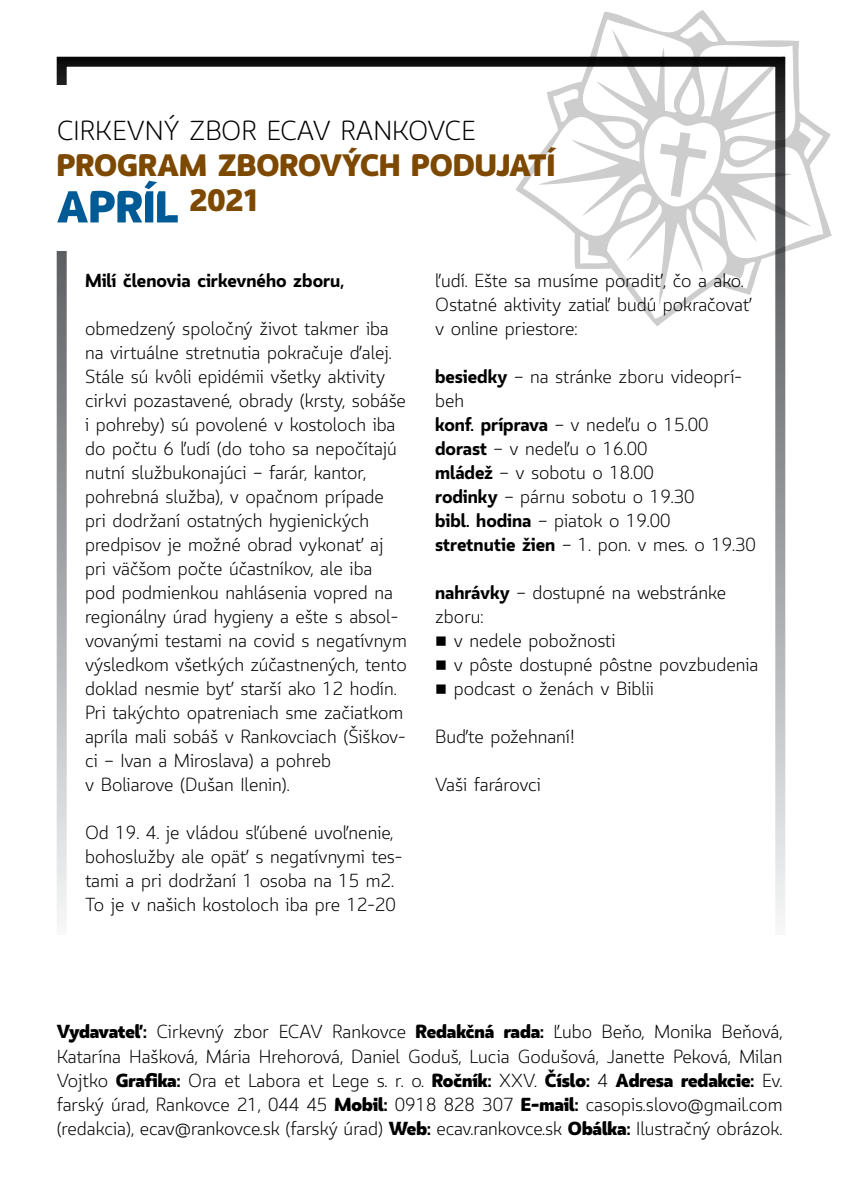
<style>
.page{position:relative;width:842px;height:1191px;background:#fff}
.page>*{position:absolute;margin:0;border:0;box-sizing:border-box;transform-origin:0 0}
.t1{font:900 52px "Conflict";color:#005a96}
.t2{font:900 36px "Conflict";color:#7d4900}
.t3{font:300 32px "Conflict";color:#000}
.t4{font:300 22px/24px "Conflict";color:#000}
.t5{font:700 22px "Conflict";color:#000}
.s1{font-weight:700}
.s2{font-weight:900}
</style>
<div class="page">
<div style="left:57px;top:57px;width:728px;height:895px;border:10px solid #fff"></div>
<svg style="left:515px;top:10px;width:317px;height:316px"></svg>
<div style="left:11px;top:85px;width:63px;height:166px;background:#fff"></div>
<div style="left:57px;top:935px;width:728px;height:15px;background:#fff"></div>
<h3 class="t3" style="left:57px;top:115px;width:421px">CIRKEVNÝ ZBOR ECAV RANKOVCE</h3>
<h2 class="t2" style="left:57px;top:147px;width:306px">PROGRAM ZBOROVÝCH</h2>
<h2 class="t2" style="left:411px;top:147px;width:60px">PODUJATÍ</h2>
<h1 class="t1" style="left:57px;top:179px;width:206px">APRÍL <sup>2021</sup></h1>
<p class="t5" style="left:85px;top:269px;width:260px">Milí členovia cirkevného zboru,</p>
<p class="t4" style="left:85px;top:317px;width:323px">obmedzený spoločný život takmer iba na virtuálne stretnutia pokračuje ďalej.<br>Stále sú kvôli epidémii všetky aktivity cirkvi pozastavené, obrady (krsty, sobáše i pohreby) sú povolené v kostoloch iba do počtu 6 ľudí (do toho sa nepočítajú nutní službukonajúci – farár, kantor, pohrebná služba), v opačnom prípade pri dodržaní ostatných hygienických predpisov je možné obrad vykonať aj pri väčšom počte účastníkov, ale iba pod podmienkou nahlásenia vopred na regionálny úrad hygieny a ešte s absol&shy;vovanými testami na covid s negatívnym výsledkom všetkých zúčastnených, tento doklad nesmie byť starší ako 12 hodín.<br>Pri takýchto opatreniach sme začiatkom apríla mali sobáš v Rankovciach (Šiškov&shy;ci – Ivan a Miroslava) a pohreb<br>v Boliarove (Dušan Ilenin).</p>
<p class="t4" style="left:85px;top:821px;width:319px">Od 19. 4. je vládou sľúbené uvoľnenie, bohoslužby ale opäť s negatívnymi tes&shy;tami a pri dodržaní 1 osoba na 15 m2.<br>To je v našich kostoloch iba pre 12-20</p>
<p class="t4" style="left:435px;top:269px;width:318px">ľudí. Ešte sa musíme poradiť, čo a ako.<br>Ostatné aktivity zatiaľ budú pokračovať v online priestore:</p>
<p class="t4" style="left:435px;top:365px;width:322px"><span class="s1">besiedky</span> – na stránke zboru videoprí&shy;beh<br><span class="s1">konf. príprava</span> – v nedeľu o 15.00 <span class="s1">dorast</span> – v nedeľu o 16.00<br><span class="s1">mládež</span> – v sobotu o 18.00<br><span class="s1">rodinky</span> – párnu sobotu o 19.30<br><span class="s1">bibl. hodina</span> – piatok o 19.00 <span class="s1">stretnutie žien</span> – 1. pon. v mes. o 19.30</p>
<p class="t4" style="left:435px;top:581px;width:292px"><span class="s1">nahrávky</span> – dostupné na webstránke zboru:</p>
<p class="t4" style="left:435px;top:629px;width:182px">■ v nedele pobožnosti</p>
<p class="t4" style="left:435px;top:653px;width:325px">■ v pôste dostupné pôstne povzbudenia</p>
<p class="t4" style="left:435px;top:665px;width:220px;line-height:48px">■ podcast o ženách v Biblii<br>Buďte požehnaní!<br>Vaši farárovci</p>
<p class="t4" style="left:57px;top:1020px;width:727px;text-align:justify"><span class="s2">Vydavateľ:</span> Cirkevný zbor ECAV Rankovce <span class="s2">Redakčná rada:</span> Ľubo Beňo, Monika Beňová, Katarína Hašková, Mária Hrehorová, Daniel Goduš, Lucia Godušová, Janette Peková, Milan Vojtko <span class="s2">Grafika:</span> Ora et Labora et Lege s. r. o. <span class="s2">Ročník:</span> XXV. <span class="s2">Číslo:</span> 4 <span class="s2">Adresa redakcie:</span> Ev. farský úrad, Rankovce 21, 044 45 <span class="s2">Mobil:</span> 0918 828 307 <span class="s2">E-mail:</span> casopis.slovo@gmail.com (redakcia), ecav@rankovce.sk (farský úrad) <span class="s2">Web:</span> ecav.rankovce.sk <span class="s2">Obálka:</span> Ilustračný obrázok.</p>
</div>
